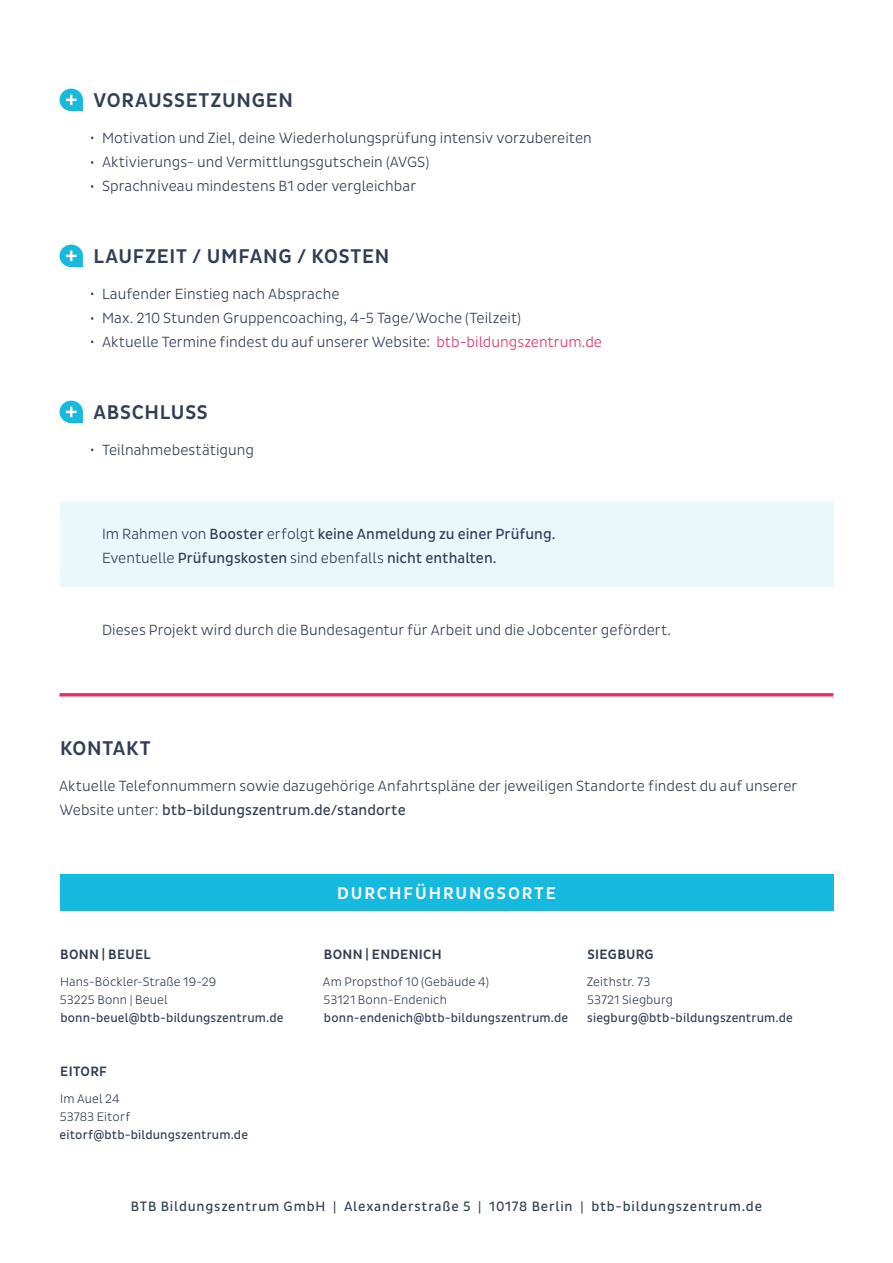
<style>
.page{position:relative;width:893px;height:1263px;background:#fff}
.page>*{position:absolute;margin:0;border:0;box-sizing:border-box;transform-origin:0 0}
.t1{font:500 20.25px "Pluto Sans Cond";letter-spacing:.035em;color:#323e53}
.t2{font:500 17.25px "Pluto Sans Cond";letter-spacing:.115em;color:#fff}
.t3{font:300 15px/24px "Pluto Sans Cond";letter-spacing:.005em;color:#323e53}
.t4{font:15px/24px "Pluto Sans Cond";letter-spacing:.005em;color:#323e53}
.t5{font:13.8px "Pluto Sans Cond";letter-spacing:.06em;color:#323e53}
.t6{font:500 13.8px "Pluto Sans Cond";letter-spacing:.025em;color:#323e53}
.t7{font:12.6px "Pluto Sans Cond";letter-spacing:.01em;color:#323e53}
.t8{font:300 12.6px/18px "Pluto Sans Cond";letter-spacing:.01em;color:#323e53}
.s1{color:#e83062}
.s2{font-weight:300}
.s3{font-weight:400}
</style>
<div class="page">
<div style="left:60px;top:875px;width:773px;height:36px;background:#16bade"></div>
<hr style="left:60px;top:693px;width:773px;height:3px;background:#e83062">
<div style="left:60px;top:503px;width:773px;height:84px;background:#e8f8fb"></div>
<svg style="left:60px;top:89px;width:23px;height:22px"></svg>
<svg style="left:60px;top:245px;width:23px;height:22px"></svg>
<svg style="left:60px;top:401px;width:23px;height:22px"></svg>
<h1 class="t1" style="left:94px;top:88px;width:201px">VORAUSSETZUNGEN</h1>
<p class="t3" style="left:90px;top:126px;width:504px">• Motivation und Ziel, deine Wiederholungsprüfung intensiv vorzubereiten</p>
<p class="t3" style="left:90px;top:150px;width:341px">• Aktivierungs- und Vermittlungsgutschein (AVGS)</p>
<p class="t3" style="left:90px;top:174px;width:328px">• Sprachniveau mindestens B1 oder vergleichbar</p>
<h1 class="t1" style="left:94px;top:244px;width:297px">LAUFZEIT / UMFANG / KOSTEN</h1>
<p class="t3" style="left:90px;top:282px;width:251px">• Laufender Einstieg nach Absprache</p>
<p class="t3" style="left:90px;top:306px;width:433px">• Max. 210 Stunden Gruppencoaching, 4-5 Tage/Woche (Teilzeit)</p>
<p class="t3" style="left:90px;top:330px;width:514px">• Aktuelle Termine findest du auf unserer Website: <span class="s1">btb-bildungszentrum.de</span></p>
<h1 class="t1" style="left:94px;top:400px;width:116px">ABSCHLUSS</h1>
<p class="t3" style="left:90px;top:438px;width:166px">• Teilnahmebestätigung</p>
<p class="t4" style="left:102px;top:522px;width:455px"><span class="s2">Im Rahmen von</span> Booster <span class="s2">erfolgt</span> keine Anmeldung zu einer Prüfung.<br><span class="s2">Eventuelle</span> Prüfungskosten <span class="s2">sind ebenfalls</span> nicht enthalten.</p>
<p class="t3" style="left:102px;top:618px;width:571px">Dieses Projekt wird durch die Bundesagentur für Arbeit und die Jobcenter gefördert.</p>
<h1 class="t1" style="left:60px;top:736px;width:92px">KONTAKT</h1>
<p class="t3" style="left:59px;top:774px;width:740px">Aktuelle Telefonnummern sowie dazugehörige Anfahrtspläne der jeweiligen Standorte findest du auf unserer<br>Website unter: <span class="s3">btb-bildungszentrum.de/standorte</span></p>
<p class="t6" style="left:60px;top:946px;width:92px">BONN | BEUEL</p>
<p class="t8" style="left:60px;top:973px;width:158px">Hans-Böckler-Straße 19-29<br>53225 Bonn | Beuel</p>
<p class="t7" style="left:60px;top:1011px;width:225px">bonn-beuel@btb-bildungszentrum.de</p>
<p class="t6" style="left:60px;top:1063px;width:48px">EITORF</p>
<p class="t8" style="left:60px;top:1090px;width:72px">Im Auel 24<br>53783 Eitorf</p>
<p class="t7" style="left:60px;top:1128px;width:190px">eitorf@btb-bildungszentrum.de</p>
<p class="t2" style="left:337px;top:883px;width:220px">DURCHFÜHRUNGSORTE</p>
<p class="t6" style="left:324px;top:946px;width:119px">BONN | ENDENICH</p>
<p class="t8" style="left:323px;top:973px;width:168px">Am Propsthof 10 (Gebäude 4)<br>53121 Bonn-Endenich</p>
<p class="t7" style="left:324px;top:1011px;width:246px">bonn-endenich@btb-bildungszentrum.de</p>
<p class="t6" style="left:588px;top:946px;width:68px">SIEGBURG</p>
<p class="t8" style="left:587px;top:973px;width:88px">Zeithstr. 73<br>53721 Siegburg</p>
<p class="t7" style="left:587px;top:1011px;width:207px">siegburg@btb-bildungszentrum.de</p>
<p class="t5" style="left:131px;top:1198px;width:633px">BTB Bildungszentrum GmbH | Alexanderstraße 5 | 10178 Berlin | btb-bildungszentrum.de</p>
</div>
